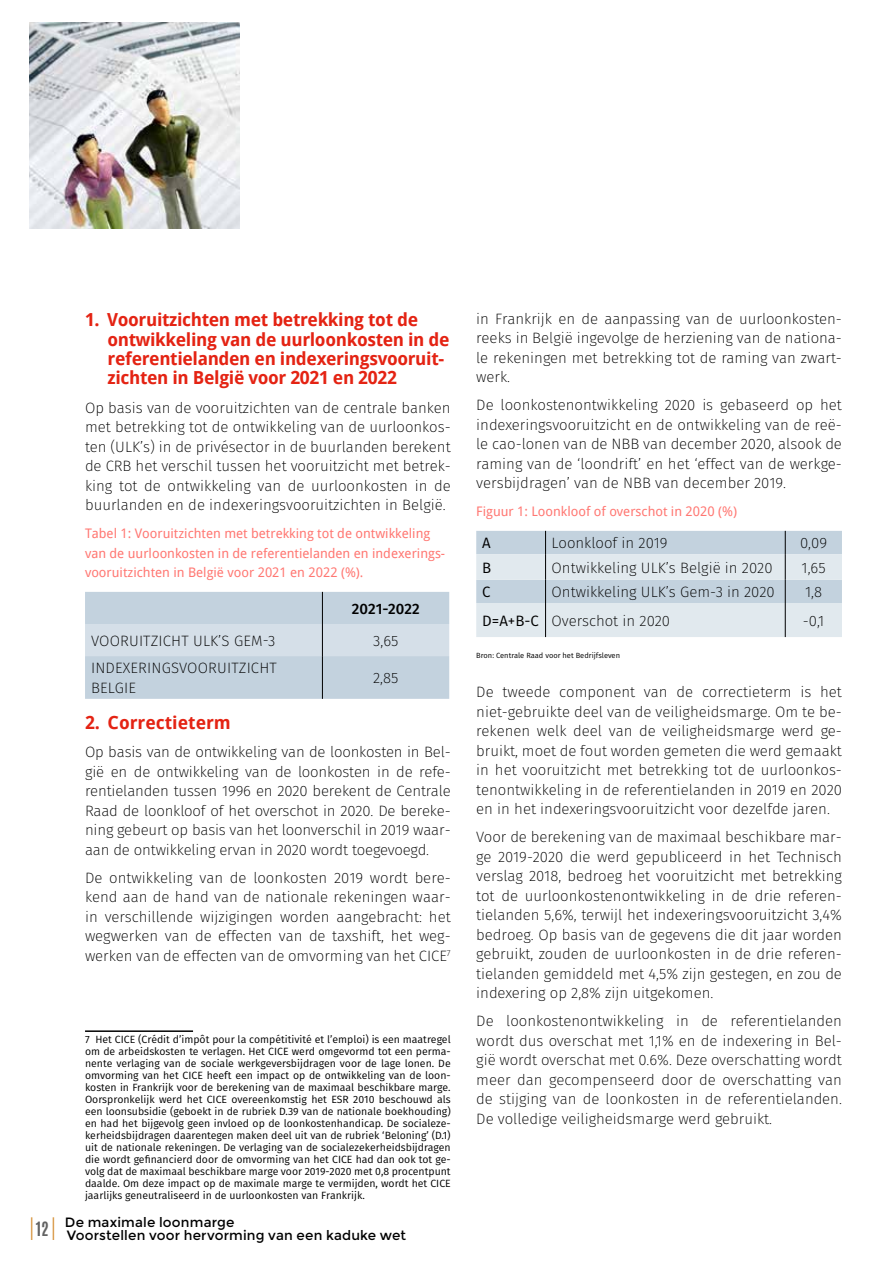
<style>
.page{position:relative;width:893px;height:1263px;background:#fff}
.page>*{position:absolute;margin:0;border:0;box-sizing:border-box;transform-origin:0 0}
.t1{font:300 25.95px "Antonio";color:#d58f34;scale:.64 1}
.t2{font:700 18px/19.4px "Droid Sans";letter-spacing:-.02em;color:#e42313}
.t3{font:700 18px "Droid Sans";color:#e42313}
.t4{font:200 15px/19.5px "Fira Sans";color:#000;text-align:justify}
.t5{font:500 15px "Fira Sans";color:#000}
.t6{font:15px "Fira Sans";color:#000}
.t7{font:13.5px/13.5px "Montserrat";letter-spacing:.01em;color:#000}
.t8{font:13.2px/19.5px "Droid Sans";color:#ff7772}
.t9{font:10.5px/12px "Fira Sans";color:#000;text-align:justify}
.t10{font:7.5px "Fira Sans";color:#000}
.s1{font-weight:400}
</style>
<div class="page">
<img style="left:30px;top:23px;width:210px;height:206px">
<svg style="left:85px;top:592px;width:364px;height:107px;background:#c8d5e1"></svg>
<hr style="left:322px;top:592px;width:1px;height:32px;background:#000">
<hr style="left:322px;top:624px;width:1px;height:32px;background:#000">
<hr style="left:322px;top:656px;width:1px;height:43px;background:#000">
<hr style="left:85px;top:1030px;width:108px;height:2px;background:#000">
<svg style="left:476px;top:531px;width:366px;height:106px;background:#d2dce4"></svg>
<hr style="left:545px;top:603px;width:1px;height:34px;background:#000">
<hr style="left:785px;top:603px;width:1px;height:34px;background:#000">
<p class="t2" style="left:108px;top:310px;width:344px;text-indent:-22px">1. Vooruitzichten met betrekking tot de ontwikkeling van de uurloonkosten in de referentielanden en indexeringsvooruit&shy;zichten in België voor 2021 en 2022</p>
<p class="t4" style="left:85px;top:398px;width:367px">Op basis van de vooruitzichten van de centrale banken met betrekking tot de ontwikkeling van de uurloonkos&shy;ten (ULK’s) in de privésector in de buurlanden berekent de CRB het verschil tussen het vooruitzicht met betrek&shy;king tot de ontwikkeling van de uurloonkosten in de buurlanden en de indexeringsvooruitzichten in België.</p>
<p class="t8" style="left:85px;top:524px;width:362px">Tabel 1: Vooruitzichten met betrekking tot de ontwikkeling van de uurloonkosten in de referentielanden en indexerings&shy;vooruitzichten in België voor 2021 en 2022 (%).</p>
<p class="t5" style="left:352px;top:598px;width:69px">2021-2022</p>
<p class="t4" style="left:91px;top:631px;width:186px">VOORUITZICHT ULK’S GEM-3</p>
<p class="t4" style="left:373px;top:631px;width:27px">3,65</p>
<p class="t4" style="left:91px;top:658px;width:187px">INDEXERINGSVOORUITZICHT<br>BELGIE</p>
<p class="t4" style="left:373px;top:668px;width:27px">2,85</p>
<p class="t3" style="left:85px;top:713px;width:147px">2. Correctieterm</p>
<p class="t4" style="left:85px;top:742px;width:367px">Op basis van de ontwikkeling van de loonkosten in Bel&shy;gië en de ontwikkeling van de loonkosten in de refe&shy;rentielanden tussen 1996 en 2020 berekent de Centrale Raad de loonkloof of het overschot in 2020. De bereke&shy;ning gebeurt op basis van het loonverschil in 2019 waar&shy;aan de ontwikkeling ervan in 2020 wordt toegevoegd.</p>
<p class="t4" style="left:85px;top:868px;width:367px">De ontwikkeling van de loonkosten 2019 wordt bere&shy;kend aan de hand van de nationale rekeningen waar&shy;in verschillende wijzigingen worden aangebracht: het wegwerken van de effecten van de taxshift, het weg&shy;werken van de effecten van de omvorming van het CICE<sup>7</sup></p>
<p class="t9" style="left:85px;top:1033px;width:367px">7 Het CICE (Crédit d’impôt pour la compétitivité et l’emploi) is een maatregel om de arbeidskosten te verlagen. Het CICE werd omgevormd tot een perma&shy;nente verlaging van de sociale werkgeversbijdragen voor de lage lonen. De omvorming van het CICE heeft een impact op de ontwikkeling van de loon&shy;kosten in Frankrijk voor de berekening van de maximaal beschikbare marge.<br>Oorspronkelijk werd het CICE overeenkomstig het ESR 2010 beschouwd als een loonsubsidie (geboekt in de rubriek D.39 van de nationale boekhouding) en had het bijgevolg geen invloed op de loonkostenhandicap. De socialeze&shy;kerheidsbijdragen daarentegen maken deel uit van de rubriek ‘Beloning’ (D.1) uit de nationale rekeningen. De verlaging van de socialezekerheidsbijdragen die wordt gefinancierd door de omvorming van het CICE had dan ook tot ge&shy;volg dat de maximaal beschikbare marge voor 2019-2020 met 0,8 procentpunt daalde. Om deze impact op de maximale marge te vermijden, wordt het CICE jaarlijks geneutraliseerd in de uurloonkosten van Frankrijk.</p>
<h1 class="t1" style="left:30px;top:1211px;width:42px">I<sup>12</sup>I</h1>
<p class="t7" style="left:65px;top:1215px;width:343px">De maximale loonmarge<br>Voorstellen voor hervorming van een kaduke wet</p>
<p class="t4" style="left:476px;top:309px;width:367px">in Frankrijk en de aanpassing van de uurloonkosten&shy;reeks in België ingevolge de herziening van de nationa&shy;le rekeningen met betrekking tot de raming van zwart&shy;werk.</p>
<p class="t4" style="left:476px;top:395px;width:367px">De loonkostenontwikkeling 2020 is gebaseerd op het indexeringsvooruitzicht en de ontwikkeling van de reë&shy;le cao-lonen van de NBB van december 2020, alsook de raming van de ‘loondrift’ en het ‘effect van de werkge&shy;versbijdragen’ van de NBB van december 2019.</p>
<p class="t8" style="left:476px;top:502px;width:262px">Figuur 1: Loonkloof of overschot in 2020 (%)</p>
<p class="t6" style="left:482px;top:532px;width:10px">A</p>
<p class="t4" style="left:552px;top:533px;width:117px">Loonkloof in 2019</p>
<p class="t4" style="left:800px;top:533px;width:29px">0,09</p>
<p class="t6" style="left:482px;top:557px;width:11px">B</p>
<p class="t4" style="left:552px;top:557px;width:222px">Ontwikkeling ULK’s België in 2020</p>
<p class="t4" style="left:802px;top:557px;width:26px">1,65</p>
<p class="t6" style="left:482px;top:581px;width:10px">C</p>
<p class="t4" style="left:552px;top:582px;width:225px">Ontwikkeling ULK’s Gem-3 in 2020</p>
<p class="t4" style="left:805px;top:582px;width:19px">1,8</p>
<p class="t4" style="left:482px;top:611px;width:189px"><span class="s1">D=A+B-C</span> Overschot in 2020</p>
<p class="t4" style="left:803px;top:611px;width:23px">-0,1</p>
<p class="t10" style="left:476px;top:650px;width:145px">Bron: Centrale Raad voor het Bedrijfsleven</p>
<p class="t4" style="left:476px;top:682px;width:367px">De tweede component van de correctieterm is het niet-gebruikte deel van de veiligheidsmarge. Om te be&shy;rekenen welk deel van de veiligheidsmarge werd ge&shy;bruikt, moet de fout worden gemeten die werd gemaakt in het vooruitzicht met betrekking tot de uurloonkos&shy;tenontwikkeling in de referentielanden in 2019 en 2020 en in het indexeringsvooruitzicht voor dezelfde jaren.</p>
<p class="t4" style="left:476px;top:827px;width:367px">Voor de berekening van de maximaal beschikbare mar&shy;ge 2019-2020 die werd gepubliceerd in het Technisch verslag 2018, bedroeg het vooruitzicht met betrekking tot de uurloonkostenontwikkeling in de drie referen&shy;tielanden 5,6%, terwijl het indexeringsvooruitzicht 3,4% bedroeg. Op basis van de gegevens die dit jaar worden gebruikt, zouden de uurloonkosten in de drie referen&shy;tielanden gemiddeld met 4,5% zijn gestegen, en zou de indexering op 2,8% zijn uitgekomen.</p>
<p class="t4" style="left:476px;top:1011px;width:367px">De loonkostenontwikkeling in de referentielanden wordt dus overschat met 1,1% en de indexering in Bel&shy;gië wordt overschat met 0.6%. Deze overschatting wordt meer dan gecompenseerd door de overschatting van de stijging van de loonkosten in de referentielanden.<br>De volledige veiligheidsmarge werd gebruikt.</p>
</div>
